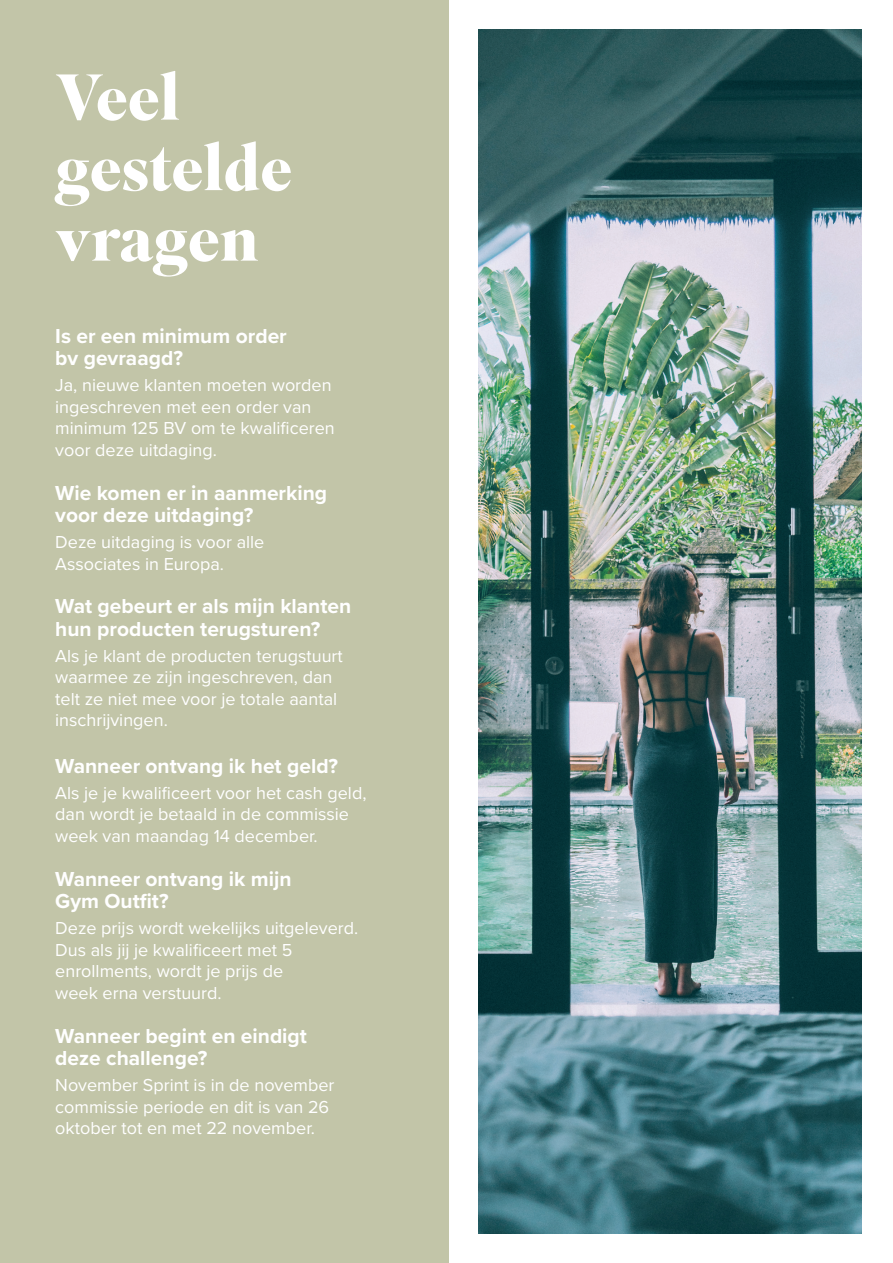
<style>
.page{position:relative;width:893px;height:1263px;background:#fff}
.page>*{position:absolute;margin:0;border:0;box-sizing:border-box;transform-origin:0 0}
.t1{font:700 64.5px/70.5px "Superior Title";color:#fff}
.t2{font:700 21px/22.5px "Proxima Nova";color:#fff}
.t3{font:18px/21.6px "Proxima Nova";color:#fff}
</style>
<div class="page">
<div style="left:0;top:0;width:449px;height:1263px;background:#c2c5a8"></div>
<img style="left:478px;top:30px;width:384px;height:1203px">
<h1 class="t1" style="left:55px;top:65px;width:238px">Veel gestelde vragen</h1>
<p class="t2" style="left:55px;top:324px;width:233px">Is er een minimum order bv gevraagd?</p>
<p class="t3" style="left:55px;top:373px;width:281px">Ja, nieuwe klanten moeten worden ingeschreven met een order van minimum 125 BV om te kwalificeren voor deze uitdaging.</p>
<p class="t2" style="left:55px;top:481px;width:273px">Wie komen er in aanmerking voor deze uitdaging?</p>
<p class="t3" style="left:55px;top:530px;width:211px">Deze uitdaging is voor alle<br>Associates in Europa.</p>
<p class="t2" style="left:55px;top:595px;width:298px">Wat gebeurt er als mijn klanten hun producten terugsturen?</p>
<p class="t3" style="left:55px;top:644px;width:289px">Als je klant de producten terugstuurt waarmee ze zijn ingeschreven, dan telt ze niet mee voor je totale aantal inschrijvingen.</p>
<p class="t2" style="left:55px;top:754px;width:284px">Wanneer ontvang ik het geld?</p>
<p class="t3" style="left:55px;top:781px;width:313px">Als je je kwalificeert voor het cash geld, dan wordt je betaald in de commissie week van maandag 14 december.</p>
<p class="t2" style="left:55px;top:867px;width:238px">Wanneer ontvang ik mijn<br>Gym Outfit?</p>
<p class="t3" style="left:55px;top:916px;width:305px">Deze prijs wordt wekelijks uitgeleverd.<br>Dus als jij je kwalificeert met 5 enrollments, wordt je prijs de<br>week erna verstuurd.</p>
<p class="t2" style="left:55px;top:1024px;width:253px">Wanneer begint en eindigt deze challenge?</p>
<p class="t3" style="left:55px;top:1073px;width:281px">November Sprint is in de november commissie periode en dit is van 26 oktober tot en met 22 november.</p>
</div>
